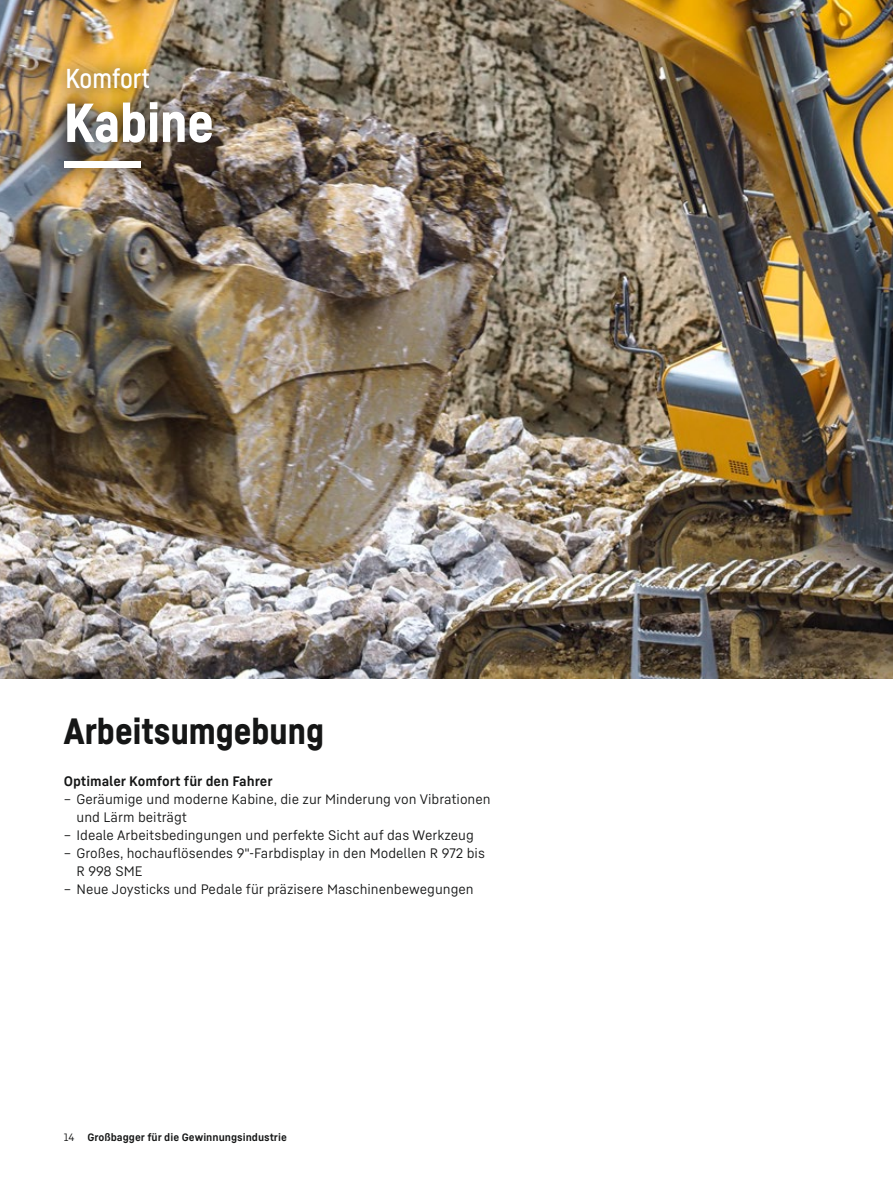
<style>
.page{position:relative;width:893px;height:1187px;background:#fff}
.page>*{position:absolute;margin:0;border:0;box-sizing:border-box;transform-origin:0 0}
.t1{font:900 54px "Liebherr Head";color:#fff}
.H3__24_pt{font:900 36px "Liebherr Head";color:#151616}
.t2{font:27px "Liebherr Head";color:#fff}
.t3{font:13.5px/18px "Liebherr Text";color:#151616}
.Copytext_Headline{font:700 13.5px "Liebherr Text";color:#151616}
.t4{font:700 10.5px "Liebherr Text";color:#151616}
.s1{font-weight:400}
</style>
<div class="page">
<img style="left:0;top:0;width:893px;height:678px">
<img style="left:45px;top:50px;width:186px;height:137px">
<p class="t2" style="left:65px;top:62px;width:86px">Komfort</p>
<p class="t1" style="left:64px;top:89px;width:152px">Kabine</p>
<p class="t1" style="left:64px;top:143px;width:78px">---</p>
<p class="H3__24_pt" style="left:64px;top:708px;width:262px">Arbeitsumgebung</p>
<p class="Copytext_Headline" style="left:64px;top:772px;width:210px">Optimaler Komfort für den Fahrer</p>
<p class="t3" style="left:77px;top:789px;width:416px;text-indent:-13px">– Geräumige und moderne Kabine, die zur Minderung von Vibrationen und Lärm beiträgt</p>
<p class="t3" style="left:64px;top:825px;width:412px">– Ideale Arbeitsbedingungen und perfekte Sicht auf das Werkzeug</p>
<p class="t3" style="left:77px;top:843px;width:410px;text-indent:-13px">– Großes, hochauflösendes 9"-Farbdisplay in den Modellen R 972 bis<br>R 998 SME</p>
<p class="t3" style="left:64px;top:879px;width:411px">– Neue Joysticks und Pedale für präzisere Maschinenbewegungen</p>
<p class="t4" style="left:64px;top:1130px;width:225px"><span class="s1">14</span> Großbagger für die Gewinnungsindustrie</p>
</div>
